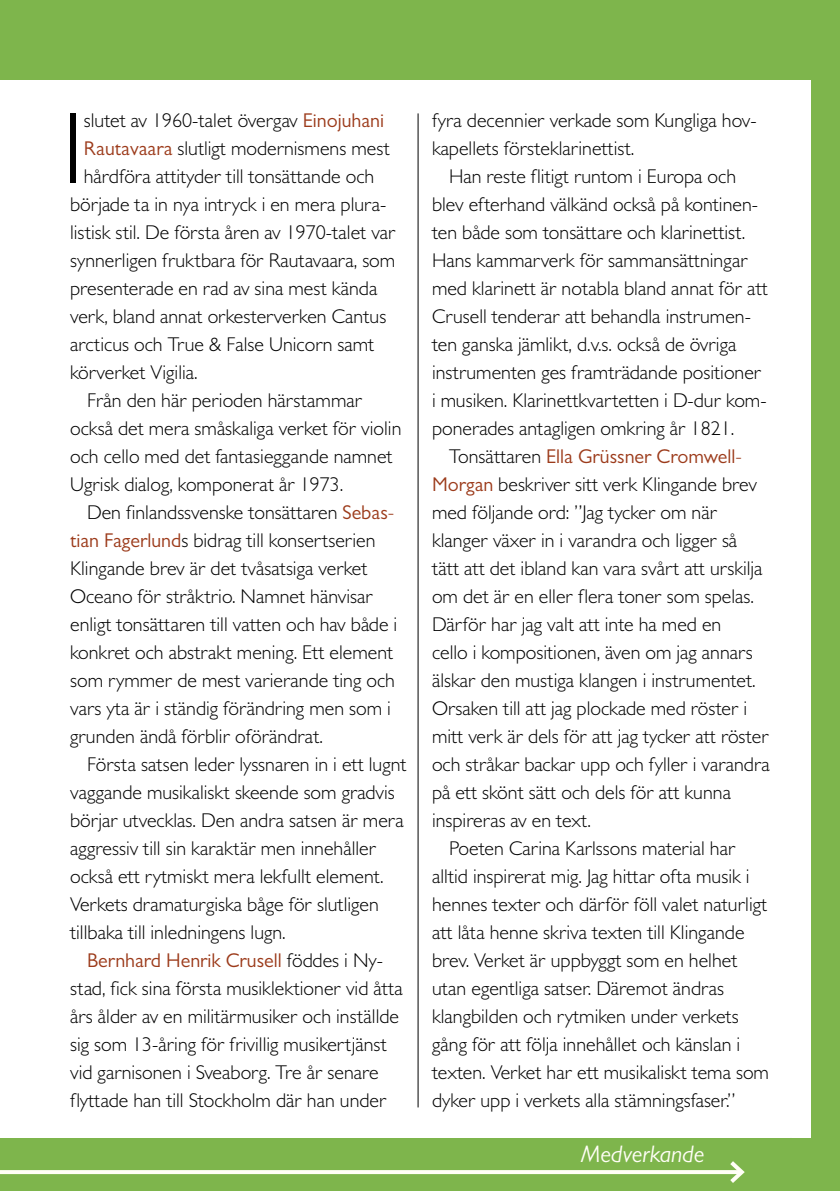
<style>
.page{position:relative;width:840px;height:1191px;background:#fff}
.page>*{position:absolute;margin:0;border:0;box-sizing:border-box;transform-origin:0 0}
.t1{font:300 102.2px "Gill Sans MT Pro";color:#000}
.t2{font:italic 24px "Gill Sans MT Pro";color:#fffef6}
.t3{font:300 20px/28px "Gill Sans MT Pro";color:#000}
.t4{font:20px "Gill Sans MT Pro";color:#9c3b1b}
.s1{font-weight:400;color:#9c3b1b}
.s2{font-weight:300;color:#000}
</style>
<div class="page">
<div style="left:0;top:0;width:839px;height:79px;background:#7eb54c"></div>
<div style="left:0;top:1138px;width:839px;height:53px;background:#7eb54c"></div>
<svg style="left:0;top:1170px;width:725px;height:4px;background:#fbfcf2"></svg>
<svg style="left:725px;top:1161px;width:20px;height:22px"></svg>
<hr style="left:417px;top:113px;width:1px;height:994px;background:#000">
<div style="left:811px;top:0;width:28px;height:1191px;background:#7eb54c"></div>
<h1 class="t1" style="left:62px;top:87px;width:7px">I</h1>
<p class="t3" style="left:84px;top:106px;width:301px">slutet av 1960-talet övergav <span class="s1">Einojuhani</span></p>
<p class="t3" style="left:84px;top:134px;width:308px"><span class="s1">Rautavaara</span> slutligt modernismens mest</p>
<p class="t3" style="left:84px;top:162px;width:292px">hårdföra attityder till tonsättande och</p>
<p class="t3" style="left:70px;top:190px;width:317px">började ta in nya intryck i en mera plura-</p>
<p class="t3" style="left:70px;top:218px;width:327px">listisk stil. De första åren av 1970-talet var</p>
<p class="t3" style="left:70px;top:246px;width:326px">synnerligen fruktbara för Rautavaara, som</p>
<p class="t3" style="left:70px;top:274px;width:308px">presenterade en rad av sina mest kända</p>
<p class="t3" style="left:70px;top:302px;width:317px">verk, bland annat orkesterverken Cantus</p>
<p class="t3" style="left:70px;top:330px;width:306px">arcticus och True &amp; False Unicorn samt</p>
<p class="t3" style="left:70px;top:358px;width:129px">körverket Vigilia.</p>
<p class="t3" style="left:87px;top:386px;width:276px">Från den här perioden härstammar</p>
<p class="t3" style="left:70px;top:414px;width:332px">också det mera småskaliga verket för violin</p>
<p class="t3" style="left:70px;top:442px;width:324px">och cello med det fantasieggande namnet</p>
<p class="t3" style="left:70px;top:470px;width:275px">Ugrisk dialog, komponerat år 1973.</p>
<p class="t3" style="left:87px;top:498px;width:308px">Den finlandssvenske tonsättaren <span class="s1">Sebas-</span></p>
<p class="t3" style="left:70px;top:526px;width:307px"><span class="s1">tian Fagerlund</span>s bidrag till konsertserien</p>
<p class="t3" style="left:70px;top:554px;width:299px">Klingande brev är det tvåsatsiga verket</p>
<p class="t3" style="left:70px;top:582px;width:304px">Oceano för stråktrio. N amnet hänvisar</p>
<p class="t3" style="left:70px;top:610px;width:328px">enligt tonsättaren till vatten och hav både i</p>
<p class="t3" style="left:70px;top:638px;width:325px">konkret och abstrakt mening. Ett element</p>
<p class="t3" style="left:70px;top:666px;width:326px">som rymmer de mest varierande ting och</p>
<p class="t3" style="left:70px;top:694px;width:322px">vars yta är i ständig förändring men som i</p>
<p class="t3" style="left:70px;top:722px;width:254px">grunden ändå förblir oförändrat.</p>
<p class="t3" style="left:87px;top:750px;width:321px">Första satsen leder lyssnaren in i ett lugnt</p>
<p class="t3" style="left:70px;top:778px;width:326px">vaggande musikaliskt skeende som gradvis</p>
<p class="t3" style="left:70px;top:806px;width:335px">börjar utvecklas. Den andra satsen är mera</p>
<p class="t3" style="left:70px;top:834px;width:307px">aggressiv till sin karaktär men innehåller</p>
<p class="t3" style="left:70px;top:862px;width:315px">också ett rytmiskt mera lekfullt element.</p>
<p class="t3" style="left:70px;top:890px;width:310px">Verkets dramaturgiska båge för slutligen</p>
<p class="t3" style="left:70px;top:918px;width:217px">tillbaka till inledningens lugn.</p>
<p class="t4" style="left:87px;top:948px;width:296px">Bernhard Henrik Crusell <span class="s2">föddes i Ny-</span></p>
<p class="t3" style="left:70px;top:974px;width:334px">stad, fick sina första musiklektioner vid åtta</p>
<p class="t3" style="left:70px;top:1002px;width:330px">års ålder av en militärmusiker och inställde</p>
<p class="t3" style="left:70px;top:1030px;width:319px">sig som 13-åring för frivillig musikertjänst</p>
<p class="t3" style="left:70px;top:1058px;width:310px">vid garnisonen i Sveaborg. Tre år senare</p>
<p class="t3" style="left:70px;top:1086px;width:318px">flyttade han till Stockholm där han under</p>
<p class="t3" style="left:432px;top:106px;width:326px">fyra decennier verkade som Kungliga hov&shy;kapellets försteklarinettist.</p>
<p class="t3" style="left:432px;top:162px;width:338px;text-indent:17px">Han reste flitigt runtom i Europa och blev efterhand välkänd också på kontinen&shy;ten både som tonsättare och klarinettist.<br>Hans kammarverk för sammansättningar med klarinett är notabla bland annat för att Crusell tenderar att behandla instrumen&shy;ten ganska jämlikt, d.v.s. också de övriga instrumenten ges framträdande positioner i musiken. Klarinettkvartetten i D-dur kom&shy;ponerades antagligen omkring år 1821.</p>
<p class="t4" style="left:449px;top:444px;width:294px"><span class="s2">Tonsättaren</span> Ella Grüssner Cromwell-</p>
<p class="t3" style="left:432px;top:470px;width:326px"><span class="s1">Morgan</span> beskriver sitt verk Klingande brev</p>
<p class="t3" style="left:432px;top:498px;width:286px">med följande ord: ”Jag tycker om när</p>
<p class="t3" style="left:432px;top:526px;width:306px">klanger växer in i varandra och ligger så</p>
<p class="t3" style="left:432px;top:554px;width:332px">tätt att det ibland kan vara svårt att urskilja</p>
<p class="t3" style="left:432px;top:582px;width:323px">om det är en eller flera toner som spelas.</p>
<p class="t3" style="left:432px;top:610px;width:291px">Därför har jag valt att inte ha med en</p>
<p class="t3" style="left:432px;top:638px;width:322px">cello i kompositionen, även om jag annars</p>
<p class="t3" style="left:432px;top:666px;width:325px">älskar den mustiga klangen i instrumentet.</p>
<p class="t3" style="left:432px;top:694px;width:317px">Orsaken till att jag plockade med röster i</p>
<p class="t3" style="left:432px;top:722px;width:338px">mitt verk är dels för att jag tycker att röster</p>
<p class="t3" style="left:432px;top:750px;width:339px">och stråkar backar upp och fyller i varandra</p>
<p class="t3" style="left:432px;top:778px;width:300px">på ett skönt sätt och dels för att kunna</p>
<p class="t3" style="left:432px;top:806px;width:160px">inspireras av en text.</p>
<p class="t3" style="left:449px;top:834px;width:288px">Poeten Carina Karlssons material har</p>
<p class="t3" style="left:432px;top:862px;width:319px">alltid inspirerat mig. Jag hittar ofta musik i</p>
<p class="t3" style="left:432px;top:890px;width:337px">hennes texter och därför föll valet naturligt</p>
<p class="t3" style="left:432px;top:918px;width:314px">att låta henne skriva texten till Klingande</p>
<p class="t3" style="left:432px;top:946px;width:307px">brev. Verket är uppbyggt som en helhet</p>
<p class="t3" style="left:432px;top:974px;width:293px">utan egentliga satser. Däremot ändras</p>
<p class="t3" style="left:432px;top:1002px;width:308px">klangbilden och rytmiken under verkets</p>
<p class="t3" style="left:432px;top:1030px;width:309px">gång för att följa innehållet och känslan i</p>
<p class="t3" style="left:432px;top:1058px;width:338px">texten. Verket har ett musikaliskt tema som</p>
<p class="t3" style="left:432px;top:1086px;width:305px">dyker upp i verkets alla stämningsfaser.”</p>
<p class="t2" style="left:580px;top:1139px;width:125px">Medverkande</p>
</div>
